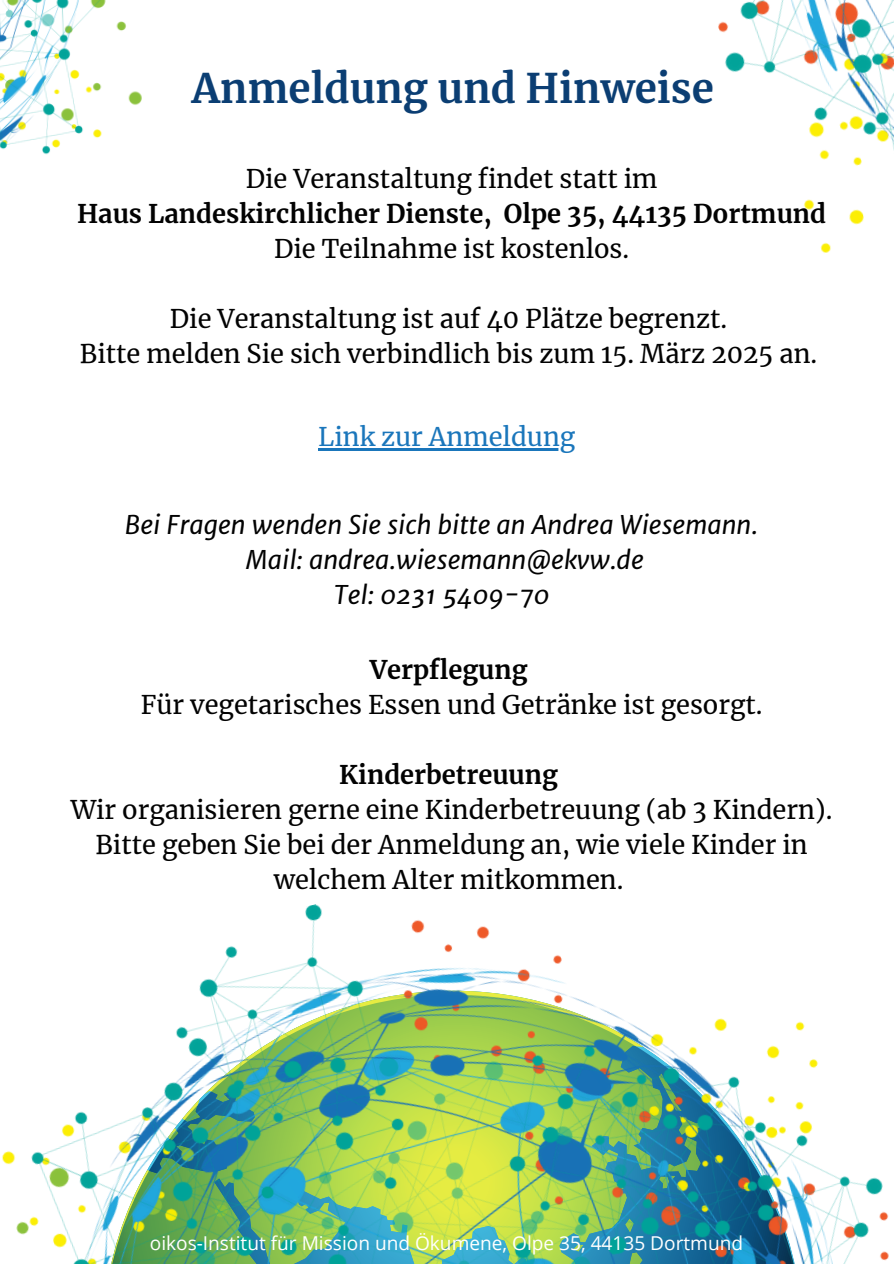
<style>
.page{position:relative;width:894px;height:1264px;background:#fff}
.page>*{position:absolute;margin:0;border:0;box-sizing:border-box;transform-origin:0 0}
.t1{font:700 40.35px "Merriweather";color:#0b3e73}
.t2{font:25.5px/35px "Merriweather";color:#020202;text-align:center}
.t3{font:italic 25.5px/35px "Merriweather Sans";color:#020202;text-align:center}
.t4{font:25.5px "Merriweather";color:#1a76bb}
.t5{font:19.05px "Open Sans";color:#fff}
.s1{font-weight:700}
</style>
<div class="page">
<img style="left:718px;top:0;width:175px;height:253px">
<img style="left:2px;top:904px;width:887px;height:359px">
<img style="left:0;top:0;width:142px;height:155px">
<hr style="left:318px;top:448px;width:257px;height:2px;background:#1a76bb">
<h2 class="t1" style="left:192px;top:63px;width:523px">Anmeldung und Hinweise</h2>
<p class="t2" style="left:77px;top:162px;width:750px">Die Veranstaltung findet statt im<br><span class="s1">Haus Landeskirchlicher Dienste, Olpe 35, 44135 Dortmund<br></span>Die Teilnahme ist kostenlos.</p>
<p class="t2" style="left:80px;top:302px;width:738px">Die Veranstaltung ist auf 40 Plätze begrenzt.<br>Bitte melden Sie sich verbindlich bis zum 15. März 2025 an.</p>
<h2 class="t4" style="left:318px;top:421px;width:258px">Link zur Anmeldung</h2>
<h2 class="t3" style="left:125px;top:507px;width:634px">Bei Fragen wenden Sie sich bitte an Andrea Wiesemann.<br>Mail: andrea.wiesemann@ekvw.de<br>Tel: 0231 5409-70</h2>
<h1 class="t2" style="left:141px;top:652px;width:623px"><span class="s1">Verpflegung<br></span>Für vegetarisches Essen und Getränke ist gesorgt.</h1>
<h2 class="t2" style="left:71px;top:757px;width:763px"><span class="s1">Kinderbetreuung<br></span>Wir organisieren gerne eine Kinderbetreuung (ab 3 Kindern).<br>Bitte geben Sie bei der Anmeldung an, wie viele Kinder in welchem Alter mitkommen.</h2>
<h2 class="t5" style="left:150px;top:1229px;width:594px">oikos-Institut für Mission und Ökumene, Olpe 35, 44135 Dortmund</h2>
</div>
